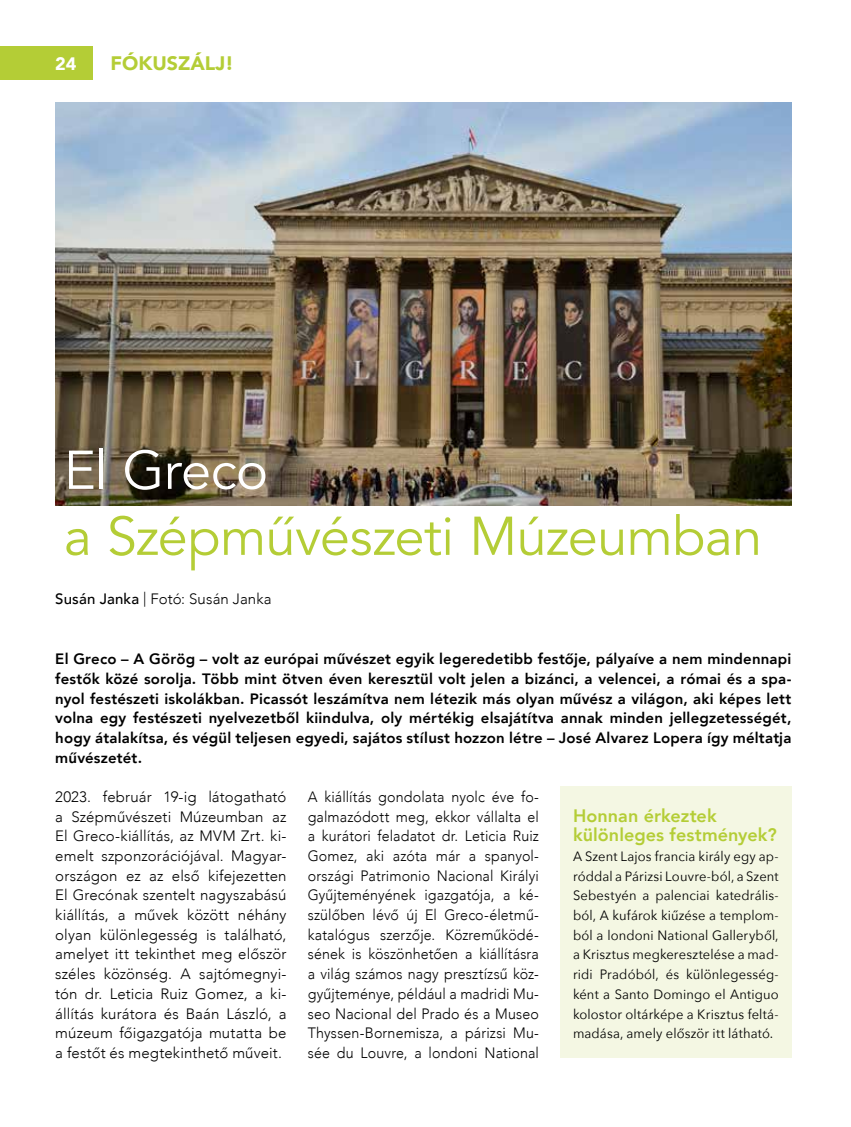
<style>
.page{position:relative;width:851px;height:1127px;background:#fff}
.page>*{position:absolute;margin:0;border:0;box-sizing:border-box;transform-origin:0 0}
.t1{font:54px "Avenir";letter-spacing:-.01em;color:#b4cd36}
.t2{font:54px "Avenir";letter-spacing:-.015em;color:#fff}
.t3{font:900 19.5px "Avenir";color:#b4cd36}
.t4{font:800 18px/19.6px "Avenir";letter-spacing:.005em;color:#b4cd36}
.t5{font:900 18px "Avenir";color:#fff}
.t6{font:800 15px/19.6px "Avenir";letter-spacing:.01em;color:#000;text-align:justify}
.t7{font:300 15px/19.6px "Avenir";letter-spacing:.01em;color:#000;text-align:justify}
.t8{font:300 15px/19.6px "Avenir";letter-spacing:.01em;color:#000;text-align:justify;scale:.95 1}
.t9{font:13.5px/19.6px "Avenir Next";letter-spacing:.01em;color:#000;text-align:justify;scale:.96 1}
.s1{font-weight:500}
</style>
<div class="page">
<div style="left:0;top:47px;width:92px;height:33px;background:#b4cd36"></div>
<div style="left:560px;top:787px;width:231px;height:271px;background:#f4f7e3"></div>
<img style="left:55px;top:102px;width:736px;height:403px">
<p class="t5" style="left:55px;top:48px;width:23px">24</p>
<h2 class="t3" style="left:111px;top:46px;width:125px">FÓKUSZÁLJ!</h2>
<h1 class="t2" style="left:64px;top:438px;width:206px">El Greco</h1>
<h1 class="t1" style="left:64px;top:504px;width:699px">a Szépművészeti Múzeumban</h1>
<p class="t7" style="left:55px;top:589px;width:218px"><span class="s1">Susán Janka</span> | Fotó: Susán Janka</p>
<p class="t6" style="left:55px;top:649px;width:737px">El Greco – A Görög – volt az európai művészet egyik legeredetibb festője, pályaíve a nem mindennapi festők közé sorolja. Több mint ötven éven keresztül volt jelen a bizánci, a velencei, a római és a spa&shy;nyol festészeti iskolákban. Picassót leszámítva nem létezik más olyan művész a világon, aki képes lett volna egy festészeti nyelvezetből kiindulva, oly mértékig elsajátítva annak minden jellegzetességét, hogy átalakítsa, és végül teljesen egyedi, sajátos stílust hozzon létre – José Alvarez Lopera így méltatja művészetét.</p>
<p class="t7" style="left:55px;top:787px;width:233px">2023. február 19-ig látogatható a Szépművészeti Múzeumban az El Greco-kiállítás, az MVM Zrt. ki&shy;emelt szponzorációjával. Magyar&shy;országon ez az első kifejezetten El Grecónak szentelt nagyszabású kiállítás, a művek között néhány olyan különlegesség is található, amelyet itt tekinthet meg először széles közönség. A sajtómegnyi&shy;tón dr. Leticia Ruiz Gomez, a ki&shy;állítás kurátora és Baán László, a múzeum főigazgatója mutatta be a festőt és megtekinthető műveit.</p>
<p class="t8" style="left:308px;top:787px;width:245px">A kiállítás gondolata nyolc éve fo&shy;galmazódott meg, ekkor vállalta el a kurátori feladatot dr. Leticia Ruiz Gomez, aki azóta már a spanyol&shy;országi Patrimonio Nacional Királyi Gyűjteményének igazgatója, a ké&shy;szülőben lévő új El Greco-életmű&shy;katalógus szerzője. Közreműködé&shy;sének is köszönhetően a kiállításra a világ számos nagy presztízsű köz&shy;gyűjteménye, például a madridi Mu&shy;seo Nacional del Prado és a Museo Thyssen-Bornemisza, a párizsi Mu&shy;sée du Louvre, a londoni National</p>
<p class="t4" style="left:573px;top:805px;width:205px">Honnan érkeztek különleges festmények?</p>
<p class="t9" style="left:573px;top:846px;width:216px">A Szent Lajos francia király egy ap&shy;róddal a Párizsi Louvre-ból, a Szent Sebestyén a palenciai katedrális&shy;ból, A kufárok kiűzése a templom&shy;ból a londoni National Galleryből, a Krisztus megkeresztelése a mad&shy;ridi Pradóból, és különlegesség&shy;ként a Santo Domingo el Antiguo kolostor oltárképe a Krisztus feltá&shy;madása, amely először itt látható.</p>
</div>
